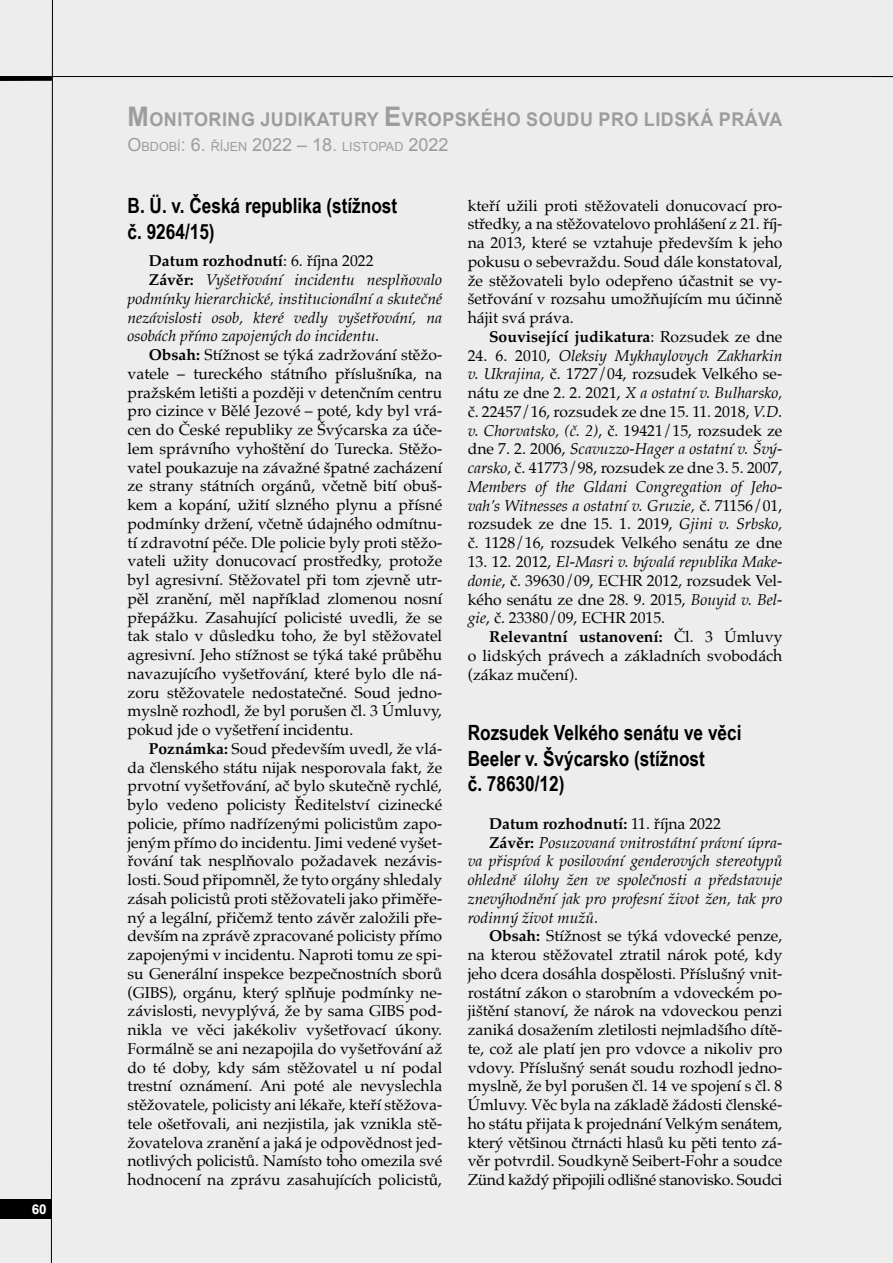
<style>
.page{position:relative;width:893px;height:1263px;background:#ededed}
.page>*{position:absolute;margin:0;border:0;box-sizing:border-box;transform-origin:0 0}
.titulek_14_17{font:700 21px/25.5px "Arial Narrow";color:#000}
.titulek_18{font:700 18.9px "Arial";letter-spacing:.03em;color:#9d9d9c;scale:.95 1}
.t1{font:15.75px/18.8px "Palatino";color:#000;text-align:justify}
.t2{font:italic 15.75px/18.8px "Palatino";color:#000;text-align:justify}
.t3{font:700 15.75px "Palatino";color:#000}
.t4{font:700 13.5px "Arial";color:#fff}
.titulek_obdobi{font:12.6px "Arial";color:#9d9d9c}
.s1{font-size:27px}
.s2{font-size:18px}
.s3{font-weight:400}
.s4{font-weight:700;font-style:normal}
.s5{font-weight:700}
.s6{font-style:italic}
</style>
<div class="page">
<svg style="left:51px;top:0;width:2px;height:1263px;background:#757575"></svg>
<hr style="left:0;top:76px;width:893px;height:1px;background:#000">
<svg style="left:0;top:77px;width:52px;height:4px"></svg>
<div style="left:0;top:1199px;width:51px;height:19px;background:#000"></div>
<p class="t4" style="left:32px;top:1200px;width:17px">60</p>
<p class="titulek_18" style="left:128px;top:107px;width:691px"><span class="s1">M</span>ONITORING JUDIKATURY <span class="s1">E</span>VROPSKÉHO SOUDU PRO LIDSKÁ PRÁVA</p>
<p class="titulek_obdobi" style="left:128px;top:139px;width:322px"><span class="s2">O</span>BDOBÍ<span class="s2">: 6.</span> ŘÍJEN <span class="s2">2022 – 18.</span> LISTOPAD <span class="s2">2022</span></p>
<p class="titulek_14_17" style="left:128px;top:192px;width:271px">B. Ü. v. Česká republika (stížnost č. 9264/15)</p>
<p class="t3" style="left:149px;top:247px;width:226px">Datum rozhodnutí<span class="s3">: 6. října 2022</span></p>
<p class="t2" style="left:128px;top:270px;width:316px;text-indent:21px"><span class="s4">Závěr:</span> Vyšetřování incidentu nesplňovalo podmínky hierarchické, institucionální a skutečné nezávislosti osob, které vedly vyšetřování, na osobách přímo zapojených do incidentu.</p>
<p class="t1" style="left:128px;top:345px;width:316px;text-indent:21px"><span class="s5">Obsah:</span> Stížnost se týká zadržování stěžo&shy;vatele – tureckého státního příslušníka, na pražském letišti a později v detenčním centru pro cizince v Bělé Jezové – poté, kdy byl vrá&shy;cen do České republiky ze Švýcarska za úče&shy;lem správního vyhoštění do Turecka. Stěžo&shy;vatel poukazuje na závažné špatné zacházení ze strany státních orgánů, včetně bití obuš&shy;kem a kopání, užití slzného plynu a přísné podmínky držení, včetně údajného odmítnu&shy;tí zdravotní péče. Dle policie byly proti stěžo&shy;vateli užity donucovací prostředky, protože byl agresivní. Stěžovatel při tom zjevně utr&shy;pěl zranění, měl například zlomenou nosní přepážku. Zasahující policisté uvedli, že se tak stalo v důsledku toho, že byl stěžovatel agresivní. Jeho stížnost se týká také průběhu navazujícího vyšetřování, které bylo dle ná&shy;zoru stěžovatele nedostatečné. Soud jedno&shy;myslně rozhodl, že byl porušen čl. 3 Úmluvy, pokud jde o vyšetření incidentu.</p>
<p class="t1" style="left:128px;top:739px;width:316px;text-indent:21px"><span class="s5">Poznámka:</span> Soud především uvedl, že vlá&shy;da členského státu nijak nesporovala fakt, že prvotní vyšetřování, ač bylo skutečně rychlé, bylo vedeno policisty Ředitelství cizinecké policie, přímo nadřízenými policistům zapo&shy;jeným přímo do incidentu. Jimi vedené vyšet&shy;řování tak nesplňovalo požadavek nezávis&shy;losti. Soud připomněl, že tyto orgány shledaly zásah policistů proti stěžovateli jako přiměře&shy;ný a legální, přičemž tento závěr založili pře&shy;devším na zprávě zpracované policisty přímo zapojenými v incidentu. Naproti tomu ze spi&shy;su Generální inspekce bezpečnostních sborů (GIBS), orgánu, který splňuje podmínky ne&shy;závislosti, nevyplývá, že by sama GIBS pod&shy;nikla ve věci jakékoliv vyšetřovací úkony.<br>Formálně se ani nezapojila do vyšetřování až do té doby, kdy sám stěžovatel u ní podal trestní oznámení. Ani poté ale nevyslechla stěžovatele, policisty ani lékaře, kteří stěžova&shy;tele ošetřovali, ani nezjistila, jak vznikla stě&shy;žovatelova zranění a jaká je odpovědnost jed&shy;notlivých policistů. Namísto toho omezila své hodnocení na zprávu zasahujících policistů,</p>
<p class="t1" style="left:468px;top:196px;width:316px">kteří užili proti stěžovateli donucovací pro&shy;středky, a na stěžovatelovo prohlášení z 21. říj&shy;na 2013, které se vztahuje především k jeho pokusu o sebevraždu. Soud dále konstatoval, že stěžovateli bylo odepřeno účastnit se vy&shy;šetřování v rozsahu umožňujícím mu účinně hájit svá práva.</p>
<p class="t3" style="left:489px;top:323px;width:295px">Související judikatura<span class="s3">: Rozsudek ze dne</span></p>
<p class="t1" style="left:468px;top:346px;width:316px">24. 6. 2010, <span class="s6">Oleksiy Mykhaylovych Zakharkin v. Ukrajina,</span> č. 1727/04, rozsudek Velkého se&shy;nátu ze dne 2. 2. 2021, <span class="s6">X a ostatní v. Bulharsko, </span>č. 22457/16, rozsudek ze dne 15. 11. 2018, <span class="s6">V.D. v. Chorvatsko, (č. 2)</span>, č. 19421/15, rozsudek ze dne 7. 2. 2006, <span class="s6">Scavuzzo-Hager a ostatní v. Švý&shy;carsko,</span> č. 41773/98, rozsudek ze dne 3. 5. 2007, <span class="s6">Members of the Gldani Congregation of Jeho&shy;vah’s Witnesses a ostatní v. Gruzie,</span> č. 71156/01, rozsudek ze dne 15. 1. 2019, <span class="s6">Gjini v. Srbsko, </span>č. 1128/16, rozsudek Velkého senátu ze dne</p>
<p class="t1" style="left:468px;top:552px;width:316px">13. 12. 2012, <span class="s6">El‑Masri v. bývalá republika Make&shy;donie</span>, č. 39630/09, ECHR 2012, rozsudek Vel&shy;kého senátu ze dne 28. 9. 2015, <span class="s6">Bouyid v. Bel&shy;gie</span>, č. 23380/09, ECHR 2015.</p>
<p class="t1" style="left:468px;top:627px;width:316px;text-indent:21px"><span class="s5">Relevantní ustanovení:</span> Čl. 3 Úmluvy o lidských právech a základních svobodách (zákaz mučení).</p>
<p class="titulek_14_17" style="left:468px;top:719px;width:275px">Rozsudek Velkého senátu ve věci<br>Beeler v. Švýcarsko (stížnost<br>č. 78630/12)</p>
<p class="t3" style="left:489px;top:810px;width:233px">Datum rozhodnutí: <span class="s3">11. října 2022</span></p>
<p class="t2" style="left:468px;top:832px;width:316px;text-indent:21px"><span class="s4">Závěr:</span> Posuzovaná vnitrostátní právní úpra&shy;va přispívá k posilování genderových stereotypů ohledně úlohy žen ve společnosti a představuje znevýhodnění jak pro profesní život žen, tak pro rodinný život mužů.</p>
<p class="t1" style="left:468px;top:926px;width:316px;text-indent:21px"><span class="s5">Obsah:</span> Stížnost se týká vdovecké penze, na kterou stěžovatel ztratil nárok poté, kdy jeho dcera dosáhla dospělosti. Příslušný vnit&shy;rostátní zákon o starobním a vdoveckém po&shy;jištění stanoví, že nárok na vdoveckou penzi zaniká dosažením zletilosti nejmladšího dítě&shy;te, což ale platí jen pro vdovce a nikoliv pro vdovy. Příslušný senát soudu rozhodl jedno&shy;myslně, že byl porušen čl. 14 ve spojení s čl. 8<br>Úmluvy. Věc byla na základě žádosti členské&shy;ho státu přijata k projednání Velkým senátem, který většinou čtrnácti hlasů ku pěti tento zá&shy;věr potvrdil. Soudkyně Seibert-Fohr a soudce Zünd každý připojili odlišné stanovisko. Soudci</p>
</div>
